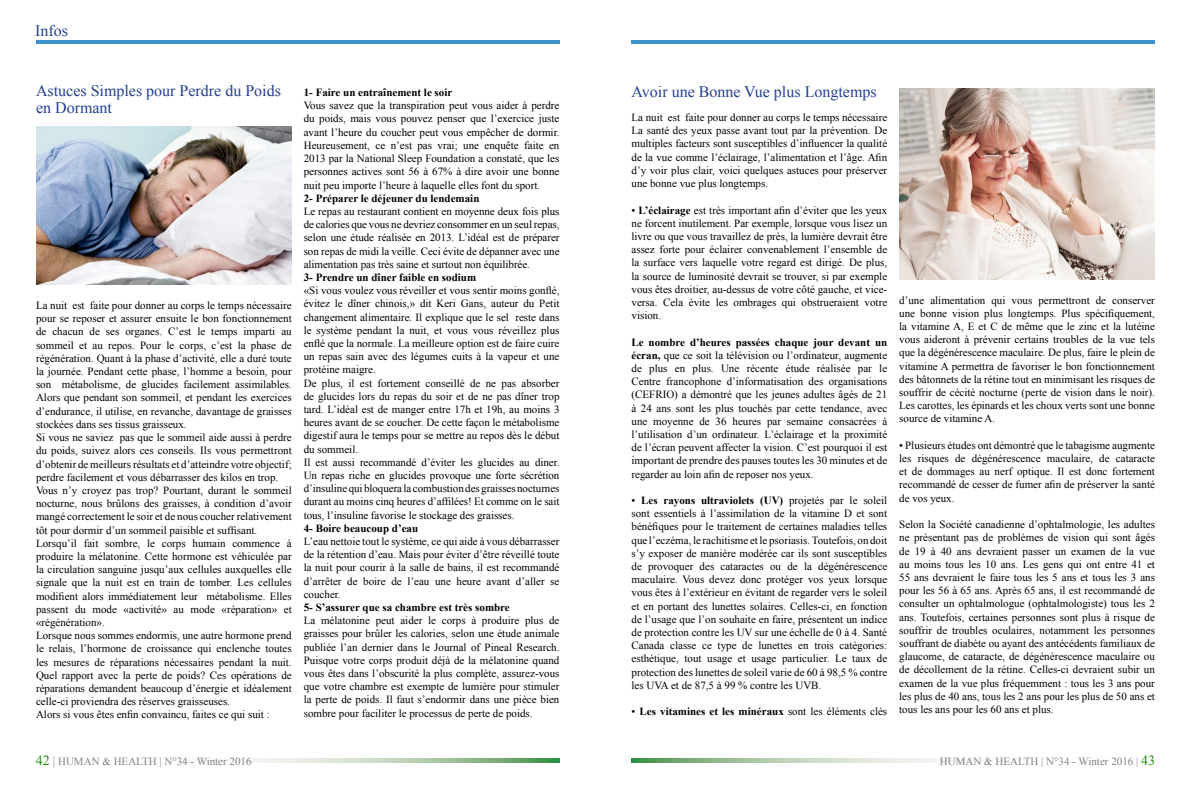
<style>
.page{position:relative;width:1191px;height:794px;background:#fff}
.page>*{position:absolute;margin:0;border:0;box-sizing:border-box;transform-origin:0 0}
.t1{font:16px/17px "Times New Roman";color:#25408f}
.t2{font:11px/13.2px "Times New Roman";color:#000;text-align:justify}
.t3{font:700 11px "Times New Roman";color:#000}
.t4{font:11px "Times New Roman";color:#808285}
.s1{font-weight:700}
.s2{font-weight:400}
.s3{font-size:14px;color:#228b0f}
.s4{font-size:12px}
</style>
<div class="page">
<svg style="left:229px;top:758px;width:330px;height:5px;background:#b4cfb1"></svg>
<svg style="left:631px;top:758px;width:328px;height:5px;background:#b5cfb2"></svg>
<hr style="left:36px;top:41px;width:523px;height:3px;background:#3c91cf">
<hr style="left:631px;top:41px;width:524px;height:3px;background:#3c91cf">
<img style="left:36px;top:127px;width:255px;height:157px">
<img style="left:899px;top:89px;width:256px;height:191px">
<h1 class="t1" style="left:35px;top:22px;width:34px">Infos</h1>
<h1 class="t1" style="left:36px;top:82px;width:246px">Astuces Simples pour Perdre du Poids en Dormant</h1>
<p class="t2" style="left:36px;top:298px;width:257px;text-align:left">La nuit est faite pour donner au corps le temps nécessaire pour se reposer et assurer ensuite le bon fonctionnement de chacun de ses organes. C’est le temps imparti au sommeil et au repos. Pour le corps, c’est la phase de régénération. Quant à la phase d’activité, elle a duré toute la journée. Pendant cette phase, l’homme a besoin, pour son métabolisme, de glucides facilement assimilables.<br>Alors que pendant son sommeil, et pendant les exercices d’endurance, il utilise, en revanche, davantage de graisses stockées dans ses tissus graisseux.<br>Si vous ne saviez pas que le sommeil aide aussi à perdre du poids, suivez alors ces conseils. Ils vous permettront d’obtenir de meilleurs résultats et d’atteindre votre objectif; perdre facilement et vous débarrasser des kilos en trop.<br>Vous n’y croyez pas trop? Pourtant, durant le sommeil nocturne, nous brûlons des graisses, à condition d’avoir mangé correctement le soir et de nous coucher relativement tôt pour dormir d’un sommeil paisible et suffisant.<br>Lorsqu’il fait sombre, le corps humain commence à produire la mélatonine. Cette hormone est véhiculée par la circulation sanguine jusqu’aux cellules auxquelles elle signale que la nuit est en train de tomber. Les cellules modifient alors immédiatement leur métabolisme. Elles passent du mode «activité» au mode «réparation» et «régénération».<br>Lorsque nous sommes endormis, une autre hormone prend le relais, l’hormone de croissance qui enclenche toutes les mesures de réparations nécessaires pendant la nuit.<br>Quel rapport avec la perte de poids? Ces opérations de réparations demandent beaucoup d’énergie et idéalement celle-ci proviendra des réserves graisseuses.<br>Alors si vous êtes enfin convaincu, faites ce qui suit :</p>
<p class="t3" style="left:304px;top:85px;width:150px">1- Faire un entraînement le soir</p>
<p class="t2" style="left:304px;top:99px;width:257px">Vous savez que la transpiration peut vous aider à perdre du poids, mais vous pouvez penser que l’exercice juste avant l’heure du coucher peut vous empêcher de dormir.<br>Heureusement, ce n’est pas vrai; une enquête faite en 2013 par la National Sleep Foundation a constaté, que les personnes actives sont 56 à 67% à dire avoir une bonne nuit peu importe l’heure à laquelle elles font du sport.</p>
<p class="t3" style="left:304px;top:190px;width:177px">2- Préparer le déjeuner du lendemain</p>
<p class="t2" style="left:304px;top:204px;width:257px">Le repas au restaurant contient en moyenne deux fois plus de calories que vous ne devriez consommer en un seul repas, selon une étude réalisée en 2013. L’idéal est de préparer son repas de midi la veille. Ceci évite de dépanner avec une alimentation pas très saine et surtout non équilibrée.</p>
<p class="t3" style="left:304px;top:270px;width:174px">3- Prendre un dîner faible en sodium</p>
<p class="t2" style="left:304px;top:284px;width:257px;text-align:left">«Si vous voulez vous réveiller et vous sentir moins gonflé, évitez le dîner chinois,» dit Keri Gans, auteur du Petit changement alimentaire. Il explique que le sel reste dans le système pendant la nuit, et vous vous réveillez plus enflé que la normale. La meilleure option est de faire cuire un repas sain avec des légumes cuits à la vapeur et une protéine maigre.<br>De plus, il est fortement conseillé de ne pas absorber de glucides lors du repas du soir et de ne pas dîner trop tard. L’idéal est de manger entre 17h et 19h, au moins 3 heures avant de se coucher. De cette façon le métabolisme digestif aura le temps pour se mettre au repos dès le début du sommeil.<br>Il est aussi recommandé d’éviter les glucides au diner.<br>Un repas riche en glucides provoque une forte sécrétion d’insuline qui bloquera la combustion des graisses nocturnes durant au moins cinq heures d’affilées! Et comme on le sait tous, l’insuline favorise le stockage des graisses.</p>
<p class="t3" style="left:304px;top:520px;width:116px">4- Boire beaucoup d’eau</p>
<p class="t2" style="left:304px;top:534px;width:257px">L’eau nettoie tout le système, ce qui aide à vous débarrasser de la rétention d’eau. Mais pour éviter d’être réveillé toute la nuit pour courir à la salle de bains, il est recommandé d’arrêter de boire de l’eau une heure avant d’aller se coucher.</p>
<p class="t3" style="left:304px;top:600px;width:208px">5- S’assurer que sa chambre est très sombre</p>
<p class="t2" style="left:304px;top:614px;width:257px">La mélatonine peut aider le corps à produire plus de graisses pour brûler les calories, selon une étude animale publiée l’an dernier dans le Journal of Pineal Research.<br>Puisque votre corps produit déjà de la mélatonine quand vous êtes dans l’obscurité la plus complète, assurez-vous que votre chambre est exempte de lumière pour stimuler la perte de poids. Il faut s’endormir dans une pièce bien sombre pour faciliter le processus de perte de poids.</p>
<h1 class="t1" style="left:631px;top:83px;width:247px">Avoir une Bonne Vue plus Longtemps</h1>
<p class="t2" style="left:631px;top:111px;width:257px">La nuit est faite pour donner au corps le temps nécessaire La santé des yeux passe avant tout par la prévention. De multiples facteurs sont susceptibles d’influencer la qualité de la vue comme l’éclairage, l’alimentation et l’âge. Afin d’y voir plus clair, voici quelques astuces pour préserver une bonne vue plus longtemps.</p>
<p class="t2" style="left:631px;top:203px;width:257px">• <span class="s1">L’éclairage</span> est très important afin d’éviter que les yeux ne forcent inutilement. Par exemple, lorsque vous lisez un livre ou que vous travaillez de près, la lumière devrait être assez forte pour éclairer convenablement l’ensemble de la surface vers laquelle votre regard est dirigé. De plus, la source de luminosité devrait se trouver, si par exemple vous êtes droitier, au-dessus de votre côté gauche, et vice&shy;versa. Cela évite les ombrages qui obstrueraient votre vision.</p>
<p class="t2" style="left:631px;top:335px;width:257px"><span class="s1">Le nombre d’heures passées chaque jour devant un écran,</span> que ce soit la télévision ou l’ordinateur, augmente de plus en plus. Une récente étude réalisée par le Centre francophone d’informatisation des organisations (CEFRIO) a démontré que les jeunes adultes âgés de 21 à 24 ans sont les plus touchés par cette tendance, avec une moyenne de 36 heures par semaine consacrées à l’utilisation d’un ordinateur. L’éclairage et la proximité de l’écran peuvent affecter la vision. C’est pourquoi il est important de prendre des pauses toutes les 30 minutes et de regarder au loin afin de reposer nos yeux.</p>
<p class="t2" style="left:631px;top:493px;width:257px">• <span class="s1">Les rayons ultraviolets (UV)</span> projetés par le soleil sont essentiels à l’assimilation de la vitamine D et sont bénéfiques pour le traitement de certaines maladies telles que l’eczéma, le rachitisme et le psoriasis. Toutefois, on doit s’y exposer de manière modérée car ils sont susceptibles de provoquer des cataractes ou de la dégénérescence maculaire. Vous devez donc protéger vos yeux lorsque vous êtes à l’extérieur en évitant de regarder vers le soleil et en portant des lunettes solaires. Celles-ci, en fonction de l’usage que l’on souhaite en faire, présentent un indice de protection contre les UV sur une échelle de 0 à 4. Santé Canada classe ce type de lunettes en trois catégories: esthétique, tout usage et usage particulier. Le taux de protection des lunettes de soleil varie de 60 à 98,5 % contre les UVA et de 87,5 à 99 % contre les UVB.</p>
<p class="t3" style="left:631px;top:704px;width:257px"><span class="s2">•</span> Les vitamines et les minéraux <span class="s2">sont les éléments clés</span></p>
<p class="t2" style="left:899px;top:293px;width:257px">d’une alimentation qui vous permettront de conserver une bonne vision plus longtemps. Plus spécifiquement, la vitamine A, E et C de même que le zinc et la lutéine vous aideront à prévenir certains troubles de la vue tels que la dégénérescence maculaire. De plus, faire le plein de vitamine A permettra de favoriser le bon fonctionnement des bâtonnets de la rétine tout en minimisant les risques de souffrir de cécité nocturne (perte de vision dans le noir).<br>Les carottes, les épinards et les choux verts sont une bonne source de vitamine A.</p>
<p class="t2" style="left:899px;top:438px;width:257px">• Plusieurs études ont démontré que le tabagisme augmente les risques de dégénérescence maculaire, de cataracte et de dommages au nerf optique. Il est donc fortement recommandé de cesser de fumer afin de préserver la santé de vos yeux.</p>
<p class="t2" style="left:899px;top:517px;width:257px">Selon la Société canadienne d’ophtalmologie, les adultes ne présentant pas de problèmes de vision qui sont âgés de 19 à 40 ans devraient passer un examen de la vue au moins tous les 10 ans. Les gens qui ont entre 41 et 55 ans devraient le faire tous les 5 ans et tous les 3 ans pour les 56 à 65 ans. Après 65 ans, il est recommandé de consulter un ophtalmologue (ophtalmologiste) tous les 2 ans. Toutefois, certaines personnes sont plus à risque de souffrir de troubles oculaires, notamment les personnes souffrant de diabète ou ayant des antécédents familiaux de glaucome, de cataracte, de dégénérescence maculaire ou de décollement de la rétine. Celles-ci devraient subir un examen de la vue plus fréquemment : tous les 3 ans pour les plus de 40 ans, tous les 2 ans pour les plus de 50 ans et tous les ans pour les 60 ans et plus.</p>
<p class="t4" style="left:36px;top:754px;width:217px"><span class="s3">42</span> <span class="s4">|</span> HUMAN &amp; HEALTH | N°34 - Winter 2016</p>
<p class="t4" style="left:939px;top:754px;width:217px">HUMAN &amp; HEALTH | N°34 - Winter 2016 | <span class="s3">43</span></p>
</div>
